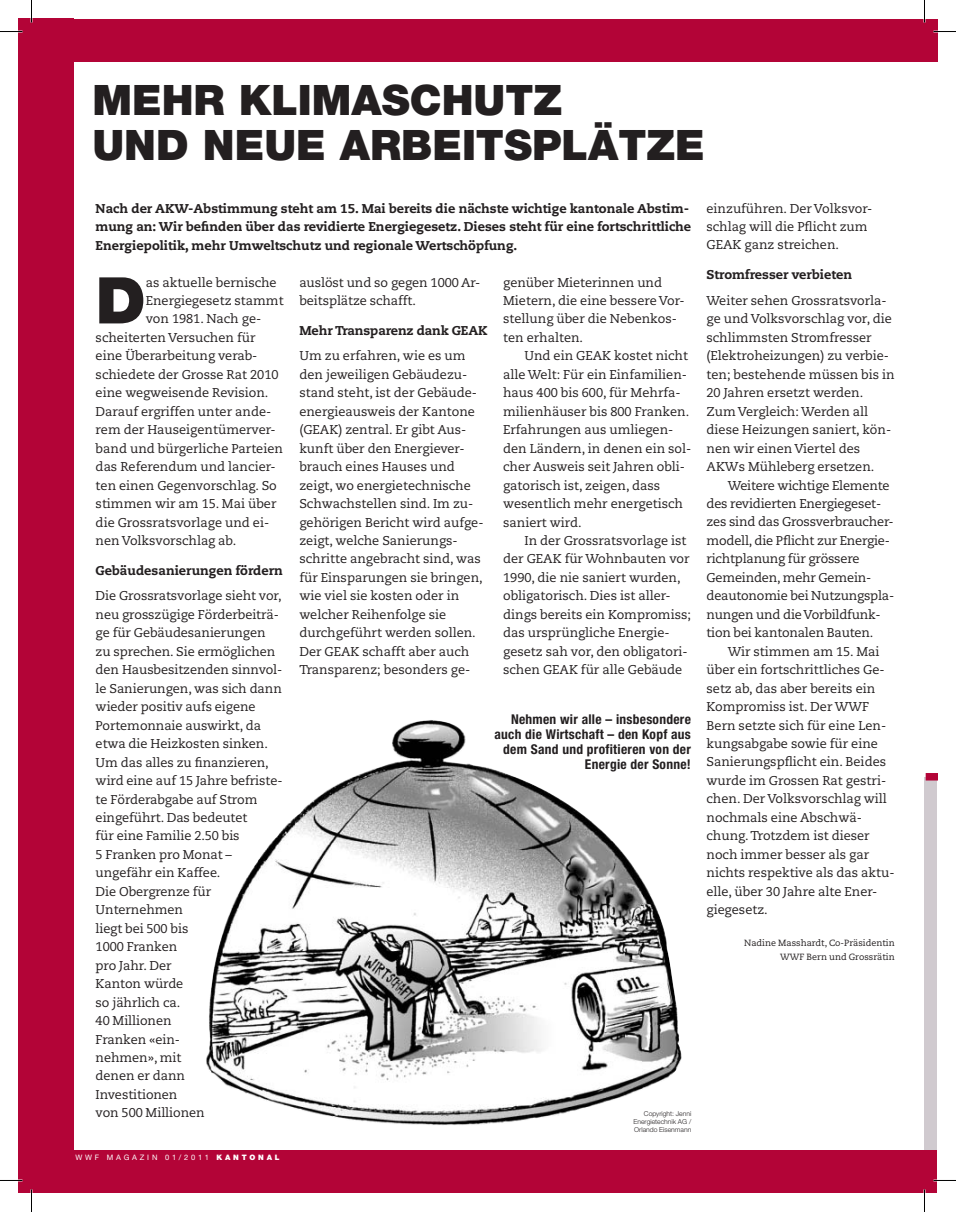
<style>
.page{position:relative;width:956px;height:1212px;background:#fff}
.page>*{position:absolute;margin:0;border:0;box-sizing:border-box;transform-origin:0 0}
.t1{font:900 64.5px "Helvetica Neue";color:#231f20}
.t2{font:900 42px/45px "Helvetica Neue";color:#231f20}
.t3{font:700 condensed 13.5px/15px "Helvetica Neue";letter-spacing:.02em;color:#231f20;text-align:right}
.t4{font:12.75px/18.5px "Caecilia";color:#231f20}
.t5{font:800 12.75px/18.5px "Caecilia";color:#231f20}
.t6{font:9px/13.5px "Caecilia";color:#231f20;text-align:right}
.t7{font:7.5px "Helvetica Neue";letter-spacing:.37em;color:#fff}
.t8{font:300 6.75px/8.1px "Helvetica Neue";color:#231f20;text-align:justify}
.s1{font-weight:900}
</style>
<div class="page">
<div style="left:924px;top:776px;width:13px;height:377px;background:#d0cacf"></div>
<img style="left:206px;top:720px;width:476px;height:405px">
<div style="left:926px;top:772px;width:11px;height:8px;background:#b30437"></div>
<div style="left:19px;top:1150px;width:905px;height:42px;background:#b30437"></div>
<div style="left:19px;top:19px;width:55px;height:1173px;background:#b30437"></div>
<div style="left:19px;top:19px;width:905px;height:42px;background:#b30437"></div>
<div style="left:924px;top:19px;width:13px;height:42px;background:#b30437"></div>
<div style="left:924px;top:1150px;width:13px;height:42px;background:#b30437"></div>
<hr style="left:923px;top:0;width:2px;height:22px;background:#fff">
<hr style="left:923px;top:1189px;width:2px;height:22px;background:#fff">
<svg style="left:0;top:31px;width:22px;height:1px"></svg>
<svg style="left:933px;top:31px;width:23px;height:1px"></svg>
<svg style="left:31px;top:0;width:1px;height:22px"></svg>
<svg style="left:31px;top:1189px;width:1px;height:22px"></svg>
<svg style="left:924px;top:0;width:1px;height:22px"></svg>
<svg style="left:924px;top:1189px;width:1px;height:22px"></svg>
<h2 class="t2" style="left:92px;top:77px;width:614px">MEHR KLIMASCHUTZ<br>UND NEUE ARBEITSPLÄTZE</h2>
<p class="t5" style="left:96px;top:199px;width:597px">Nach der AKW-Abstimmung steht am 15. Mai bereits die nächste wichtige kantonale Abstim&shy;mung an: Wir befinden über das revidierte Energiegesetz. Dieses steht für eine fortschrittliche<br>Energiepolitik, mehr Umweltschutz und regionale Wertschöpfung.</p>
<h1 class="t1" style="left:96px;top:262px;width:52px">D</h1>
<p class="t4" style="left:146px;top:273px;width:132px">as aktuelle bernische</p>
<p class="t4" style="left:146px;top:291px;width:139px">Energiegesetz stammt</p>
<p class="t4" style="left:146px;top:310px;width:117px">von 1981. Nach ge-</p>
<p class="t4" style="left:96px;top:328px;width:161px">scheiterten Versuchen für</p>
<p class="t4" style="left:96px;top:347px;width:163px">eine Überarbeitung verab-</p>
<p class="t4" style="left:96px;top:365px;width:184px">schiedete der Grosse Rat 2010</p>
<p class="t4" style="left:96px;top:384px;width:174px">eine wegweisende Revision.</p>
<p class="t4" style="left:96px;top:402px;width:177px">Darauf ergriffen unter ande-</p>
<p class="t4" style="left:96px;top:420px;width:182px">rem der Hauseigentümerver-</p>
<p class="t4" style="left:96px;top:439px;width:189px">band und bürgerliche Parteien</p>
<p class="t4" style="left:96px;top:457px;width:182px">das Referendum und lancier-</p>
<p class="t4" style="left:96px;top:476px;width:183px">ten einen Gegenvorschlag. So</p>
<p class="t4" style="left:96px;top:494px;width:182px">stimmen wir am 15. Mai über</p>
<p class="t4" style="left:96px;top:513px;width:175px">die Grossratsvorlage und ei-</p>
<p class="t4" style="left:96px;top:531px;width:142px">nen Volksvorschlag ab.</p>
<p class="t5" style="left:96px;top:561px;width:189px">Gebäudesanierungen fördern</p>
<p class="t4" style="left:96px;top:587px;width:188px">Die Grossratsvorlage sieht vor, neu grosszügige Förderbeiträ&shy;ge für Gebäudesanierungen zu sprechen. Sie ermöglichen den Hausbesitzenden sinnvol&shy;le Sanierungen, was sich dann wieder positiv aufs eigene<br>Portemonnaie auswirkt, da etwa die Heizkosten sinken.<br>Um das alles zu finanzieren, wird eine auf 15 Jahre befriste&shy;te Förderabgabe auf Strom eingeführt. Das bedeutet<br>für eine Familie 2.50 bis<br>5 Franken pro Monat – ungefähr ein Kaffee.<br>Die Obergrenze für<br>Unternehmen<br>liegt bei 500 bis<br>1000 Franken<br>pro Jahr. Der<br>Kanton würde<br>so jährlich ca.<br>40 Millionen<br>Franken «ein-<br>nehmen», mit<br>denen er dann<br>Investitionen<br>von 500 Millionen</p>
<p class="t7" style="left:76px;top:1152px;width:206px">WWF MAGAZIN 01/2011 <span class="s1">KANTONAL</span></p>
<p class="t4" style="left:299px;top:273px;width:183px">auslöst und so gegen 1000 Ar&shy;beitsplätze schafft.</p>
<p class="t5" style="left:299px;top:321px;width:189px">Mehr Transparenz dank GEAK</p>
<p class="t4" style="left:299px;top:347px;width:186px">Um zu erfahren, wie es um den jeweiligen Gebäudezu&shy;stand steht, ist der Gebäude&shy;energieausweis der Kantone (GEAK) zentral. Er gibt Aus&shy;kunft über den Energiever&shy;brauch eines Hauses und zeigt, wo energietechnische<br>Schwachstellen sind. Im zu&shy;gehörigen Bericht wird aufge&shy;zeigt, welche Sanierungs&shy;schritte angebracht sind, was für Einsparungen sie bringen, wie viel sie kosten oder in welcher Reihenfolge sie durchgeführt werden sollen.<br>Der GEAK schafft aber auch<br>Transparenz; besonders ge-</p>
<p class="t4" style="left:503px;top:273px;width:183px">genüber Mieterinnen und<br>Mietern, die eine bessere Vor&shy;stellung über die Nebenkos&shy;ten erhalten.</p>
<p class="t4" style="left:503px;top:347px;width:190px;text-indent:21px">Und ein GEAK kostet nicht alle Welt: Für ein Einfamilien&shy;haus 400 bis 600, für Mehrfa&shy;milienhäuser bis 800 Franken.<br>Erfahrungen aus umliegen&shy;den Ländern, in denen ein sol&shy;cher Ausweis seit Jahren obli&shy;gatorisch ist, zeigen, dass wesentlich mehr energetisch saniert wird.</p>
<p class="t4" style="left:503px;top:531px;width:189px;text-indent:21px">In der Grossratsvorlage ist der GEAK für Wohnbauten vor<br>1990, die nie saniert wurden, obligatorisch. Dies ist aller&shy;dings bereits ein Kompromiss; das ursprüngliche Energie&shy;gesetz sah vor, den obligatori&shy;schen GEAK für alle Gebäude</p>
<p class="t3" style="left:494px;top:711px;width:198px">Nehmen wir alle – insbesondere auch die Wirtschaft – den Kopf aus dem Sand und profitieren von der<br>Energie der Sonne!</p>
<p class="t8" style="left:633px;top:1108px;width:59px;text-indent:11px">Copyright: Jenni Energietechnik AG / Orlando Eisenmann</p>
<p class="t4" style="left:706px;top:199px;width:167px">einzuführen. Der Volksvor&shy;schlag will die Pflicht zum<br>GEAK ganz streichen.</p>
<p class="t5" style="left:706px;top:265px;width:147px">Stromfresser verbieten</p>
<p class="t4" style="left:706px;top:291px;width:190px">Weiter sehen Grossratsvorla&shy;ge und Volksvorschlag vor, die schlimmsten Stromfresser (Elektroheizungen) zu verbie&shy;ten; bestehende müssen bis in<br>20 Jahren ersetzt werden.<br>Zum Vergleich: Werden all diese Heizungen saniert, kön&shy;nen wir einen Viertel des<br>AKWs Mühleberg ersetzen.</p>
<p class="t4" style="left:706px;top:476px;width:189px;text-indent:21px">Weitere wichtige Elemente des revidierten Energiegeset&shy;zes sind das Grossverbraucher&shy;modell, die Pflicht zur Energie&shy;richtplanung für grössere<br>Gemeinden, mehr Gemein&shy;deautonomie bei Nutzungspla&shy;nungen und die Vorbildfunk&shy;tion bei kantonalen Bauten.</p>
<p class="t4" style="left:706px;top:642px;width:189px;text-indent:21px">Wir stimmen am 15. Mai über ein fortschrittliches Ge&shy;setz ab, das aber bereits ein<br>Kompromiss ist. Der WWF<br>Bern setzte sich für eine Len&shy;kungsabgabe sowie für eine<br>Sanierungspflicht ein. Beides wurde im Grossen Rat gestri&shy;chen. Der Volksvorschlag will nochmals eine Abschwä&shy;chung. Trotzdem ist dieser noch immer besser als gar nichts respektive als das aktu&shy;elle, über 30 Jahre alte Ener&shy;giegesetz.</p>
<p class="t6" style="left:744px;top:936px;width:152px">Nadine Masshardt, Co-Präsidentin<br>WWF Bern und Grossrätin</p>
</div>
